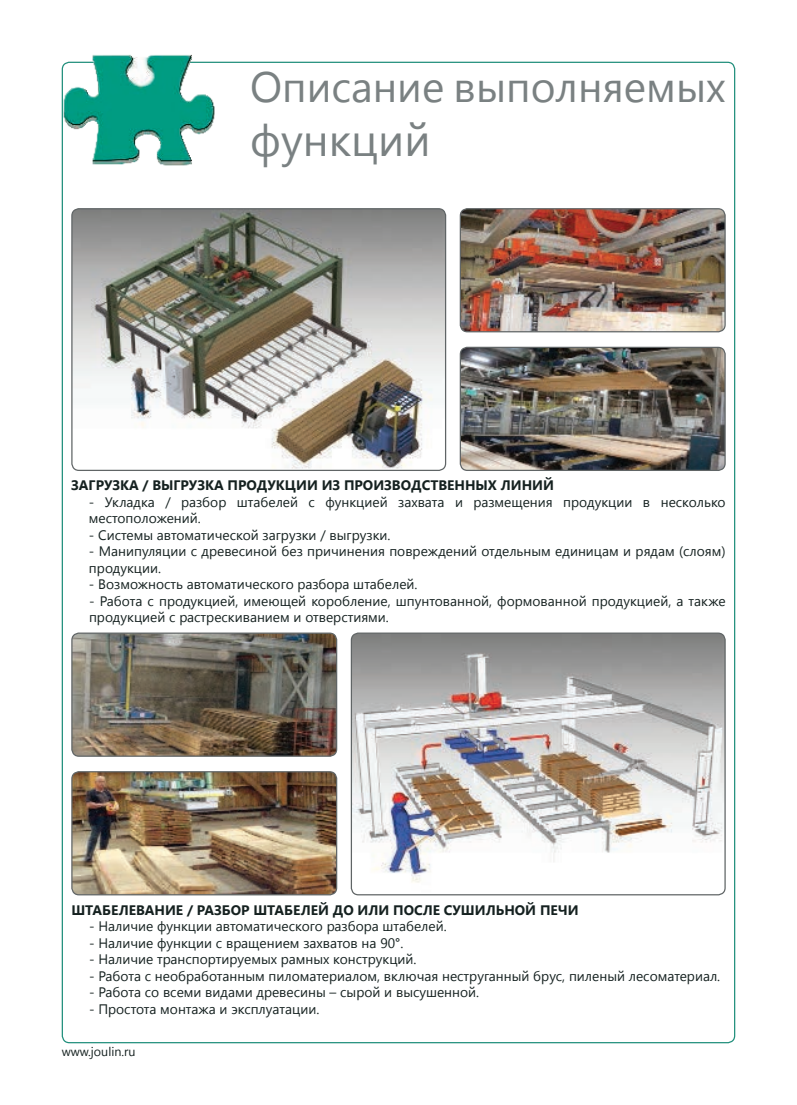
<style>
.page{position:relative;width:797px;height:1105px;background:#fff}
.page>*{position:absolute;margin:0;border:0;box-sizing:border-box;transform-origin:0 0}
.t1{font:45px "Segoe UI";color:#7a8182}
.t2{font:42.5px "Segoe UI";color:#7a8182}
.t3{font:13.75px/16.5px "Segoe UI";color:#152120}
.t4{font:700 13.75px "Segoe UI";color:#152120}
.t5{font:12.5px "Segoe UI";color:#152120}
</style>
<div class="page">
<img style="left:61px;top:54px;width:189px;height:135px">
<img style="left:73px;top:209px;width:372px;height:261px">
<div style="left:71px;top:208px;width:375px;height:263px;border:1px solid #606566;border-radius:7px"></div>
<img style="left:461px;top:209px;width:264px;height:123px">
<div style="left:459px;top:208px;width:266px;height:124px;border:1px solid #606566;border-radius:7px"></div>
<img style="left:461px;top:347px;width:264px;height:123px">
<div style="left:459px;top:347px;width:266px;height:124px;border:1px solid #606566;border-radius:7px"></div>
<img style="left:351px;top:633px;width:374px;height:262px">
<div style="left:351px;top:632px;width:374px;height:263px;border:1px solid #606566;border-radius:7px"></div>
<img style="left:73px;top:634px;width:263px;height:122px">
<div style="left:71px;top:632px;width:266px;height:125px;border:1px solid #606566;border-radius:7px"></div>
<img style="left:72px;top:772px;width:264px;height:123px">
<div style="left:71px;top:771px;width:266px;height:124px;border:1px solid #606566;border-radius:7px"></div>
<h2 class="t2" style="left:250px;top:58px;width:477px">Описание выполняемых</h2>
<h1 class="t1" style="left:250px;top:109px;width:182px">функций</h1>
<p class="t4" style="left:71px;top:476px;width:484px">ЗАГРУЗКА / ВЫГРУЗКА ПРОДУКЦИИ ИЗ ПРОИЗВОДСТВЕННЫХ ЛИНИЙ</p>
<p class="t3" style="left:89px;top:493px;width:638px">- Укладка / разбор штабелей с функцией захвата и размещения продукции в несколько местоположений.</p>
<p class="t3" style="left:89px;top:526px;width:303px">- Системы автоматической загрузки / выгрузки.</p>
<p class="t3" style="left:89px;top:543px;width:638px">- Манипуляции с древесиной без причинения повреждений отдельным единицам и рядам (слоям) продукции.</p>
<p class="t3" style="left:89px;top:576px;width:330px">- Возможность автоматического разбора штабелей.</p>
<p class="t3" style="left:89px;top:592px;width:638px">- Работа с продукцией, имеющей коробление, шпунтованной, формованной продукцией, а также продукцией с растрескиванием и отверстиями.</p>
<p class="t4" style="left:71px;top:900px;width:509px">ШТАБЕЛЕВАНИЕ / РАЗБОР ШТАБЕЛЕЙ ДО ИЛИ ПОСЛЕ СУШИЛЬНОЙ ПЕЧИ</p>
<p class="t3" style="left:89px;top:917px;width:359px">- Наличие функции автоматического разбора штабелей.</p>
<p class="t3" style="left:89px;top:934px;width:316px">- Наличие функции с вращением захватов на 90°.</p>
<p class="t3" style="left:89px;top:950px;width:329px">- Наличие транспортируемых рамных конструкций.</p>
<p class="t3" style="left:89px;top:967px;width:632px">- Работа с необработанным пиломатериалом, включая неструганный брус, пиленый лесоматериал.</p>
<p class="t3" style="left:89px;top:983px;width:391px">- Работа со всеми видами древесины – сырой и высушенной.</p>
<p class="t3" style="left:89px;top:1000px;width:232px">- Простота монтажа и эксплуатации.</p>
<p class="t5" style="left:62px;top:1043px;width:75px">www.joulin.ru</p>
</div>
